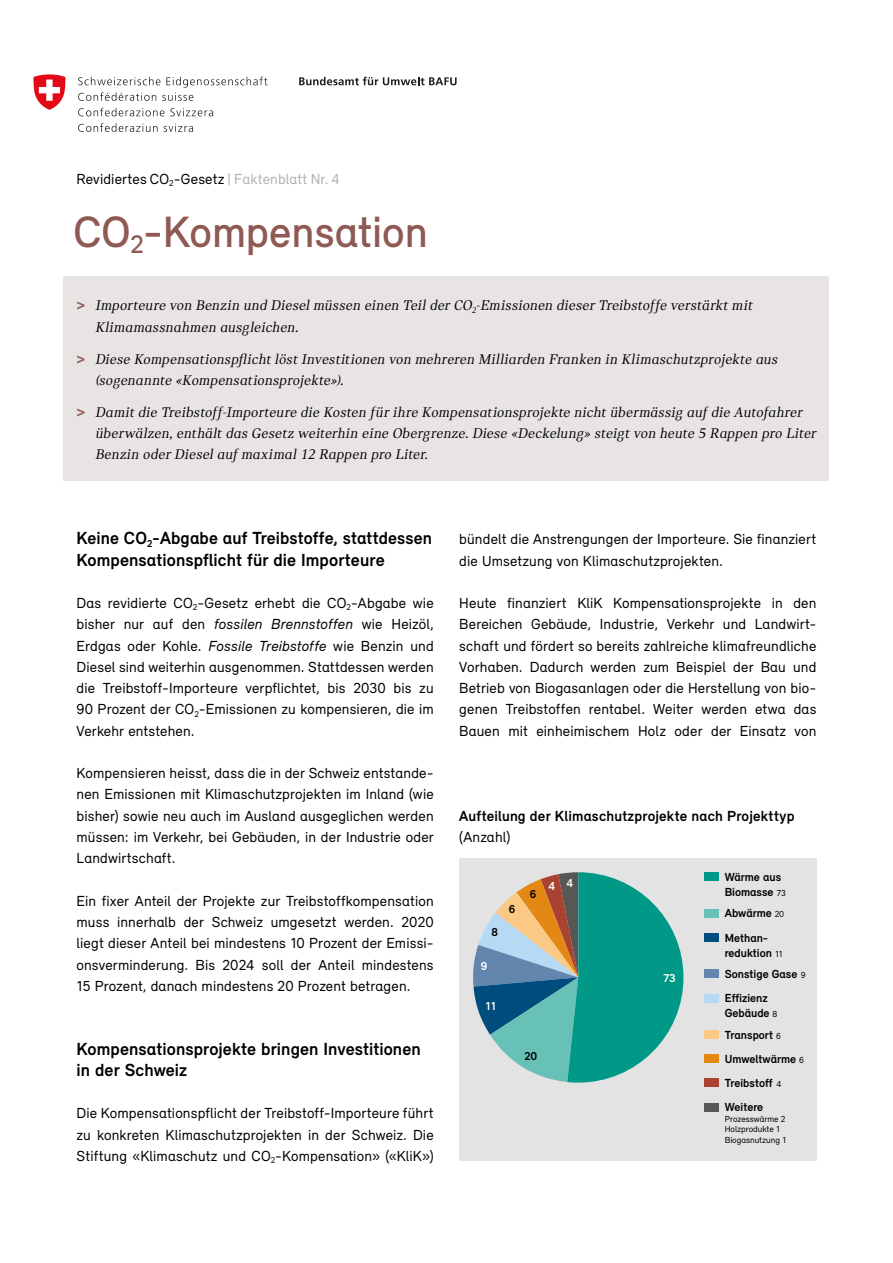
<style>
.page{position:relative;width:893px;height:1263px;background:#fff}
.page>*{position:absolute;margin:0;border:0;box-sizing:border-box;transform-origin:0 0}
._07_Kapiteltitel{font:500 45px "Relevant";color:#8f5954}
._07_Titel{font:700 18px/21.3px "Relevant";letter-spacing:.005em;color:#000}
._07_Grundtext{font:15px/21.3px "Relevant";letter-spacing:.01em;color:#000;text-align:justify}
._07_Lead{font:italic 15px/21.3px "Catalog";letter-spacing:.015em;color:#000}
._07_Untertitel{font:700 15px/21.3px "Relevant";letter-spacing:.015em;color:#000}
._07_Kapiteltitel-2{font:15px "Relevant";letter-spacing:.01em;color:#000}
.t1{font:700 12px/24.2px "Relevant";color:#000}
.t2{font:700 12px "Relevant";color:#fff}
.t3{font:9px/10.5px "Relevant";color:#000}
.s1{color:#b3b2b2}
.s2{font-family:"Relevant";font-weight:700;font-style:normal;font-size:16.5px;color:#8f5954}
.s3{font-style:italic}
.s4{font-weight:400}
.s5{font-weight:400;font-size:9px}
</style>
<div class="page">
<div style="left:64px;top:276px;width:765px;height:204px;background:#e8e4e4"></div>
<svg style="left:299px;top:77px;width:158px;height:8px"></svg>
<svg style="left:78px;top:77px;width:189px;height:24px"></svg>
<svg style="left:78px;top:108px;width:86px;height:8px"></svg>
<svg style="left:170px;top:108px;width:43px;height:8px"></svg>
<svg style="left:78px;top:123px;width:80px;height:9px"></svg>
<svg style="left:164px;top:124px;width:29px;height:8px"></svg>
<svg style="left:33px;top:74px;width:33px;height:36px"></svg>
<div style="left:459px;top:858px;width:358px;height:303px;background:#e3e3e3"></div>
<svg style="left:473px;top:872px;width:210px;height:210px"></svg>
<div style="left:704px;top:873px;width:15px;height:8px;background:#009987"></div>
<div style="left:704px;top:909px;width:15px;height:8px;background:#67c1b7"></div>
<div style="left:704px;top:933px;width:15px;height:9px;background:#004c7d"></div>
<div style="left:704px;top:970px;width:15px;height:8px;background:#6286ad"></div>
<div style="left:704px;top:994px;width:15px;height:8px;background:#b6d9f4"></div>
<div style="left:704px;top:1030px;width:15px;height:8px;background:#fcc985"></div>
<div style="left:704px;top:1055px;width:15px;height:8px;background:#e38815"></div>
<div style="left:704px;top:1079px;width:15px;height:8px;background:#a94230"></div>
<div style="left:704px;top:1103px;width:15px;height:8px;background:#575756"></div>
<h1 class="_07_Kapiteltitel-2" style="left:77px;top:170px;width:265px">Revidiertes CO<sub>2</sub>-Gesetz <span class="s1">| Faktenblatt Nr. 4</span></h1>
<h1 class="_07_Kapiteltitel" style="left:74px;top:205px;width:356px">CO<sub>2</sub>-Kompensation</h1>
<p class="_07_Lead" style="left:96px;top:295px;width:659px;text-indent:-19px"><span class="s2">&gt;</span> Importeure von Benzin und Diesel müssen einen Teil der CO<sub>2</sub>-Emissionen dieser Treibstoffe verstärkt mit<br>Klimamassnahmen ausgleichen.</p>
<p class="_07_Lead" style="left:96px;top:348px;width:684px;text-indent:-19px"><span class="s2">&gt;</span> Diese Kompensationspflicht löst Investitionen von mehreren Milliarden Franken in Klimaschutzprojekte aus (sogenannte «Kompensationsprojekte»).</p>
<p class="_07_Lead" style="left:96px;top:401px;width:722px;text-indent:-19px"><span class="s2">&gt;</span> Damit die Treibstoff-Importeure die Kosten für ihre Kompensationsprojekte nicht übermässig auf die Autofahrer überwälzen, enthält das Gesetz weiterhin eine Obergrenze. Diese «Deckelung» steigt von heute 5 Rappen pro Liter<br>Benzin oder Diesel auf maximal 12 Rappen pro Liter.</p>
<h2 class="_07_Titel" style="left:77px;top:527px;width:357px">Keine CO<sub>2</sub>-Abgabe auf Treibstoffe, stattdessen<br>Kompensationspflicht für die Importeure</h2>
<p class="_07_Grundtext" style="left:77px;top:592px;width:359px">Das revidierte CO<sub>2</sub>-Gesetz erhebt die CO<sub>2</sub>-Abgabe wie bisher nur auf den <span class="s3">fossilen Brennstoffen</span> wie Heizöl, Erdgas oder Kohle. <span class="s3">Fossile Treibstoffe</span> wie Benzin und Diesel sind weiterhin ausgenommen. Stattdessen werden die Treibstoff-Importeure verpflichtet, bis 2030 bis zu 90 Prozent der CO<sub>2</sub>-Emissionen zu kompensieren, die im Verkehr entstehen.</p>
<p class="_07_Grundtext" style="left:77px;top:762px;width:359px">Kompensieren heisst, dass die in der Schweiz entstande&shy;nen Emissionen mit Klimaschutzprojekten im Inland (wie bisher) sowie neu auch im Ausland ausgeglichen werden müssen: im Verkehr, bei Gebäuden, in der Industrie oder Landwirtschaft.</p>
<p class="_07_Grundtext" style="left:77px;top:890px;width:359px">Ein fixer Anteil der Projekte zur Treibstoffkompensation muss innerhalb der Schweiz umgesetzt werden. 2020 liegt dieser Anteil bei mindestens 10 Prozent der Emissi&shy;onsverminderung. Bis 2024 soll der Anteil mindestens 15 Prozent, danach mindestens 20 Prozent betragen.</p>
<h2 class="_07_Titel" style="left:77px;top:1038px;width:346px">Kompensationsprojekte bringen Investitionen in der Schweiz</h2>
<p class="_07_Grundtext" style="left:77px;top:1102px;width:359px">Die Kompensationspflicht der Treibstoff-Importeure führt zu konkreten Klimaschutzprojekten in der Schweiz. Die Stiftung «Klimaschutz und CO<sub>2</sub>-Kompensation» («KliK»)</p>
<p class="_07_Grundtext" style="left:459px;top:528px;width:359px">bündelt die Anstrengungen der Importeure. Sie finanziert die Umsetzung von Klimaschutzprojekten.</p>
<p class="_07_Grundtext" style="left:459px;top:592px;width:359px">Heute finanziert KliK Kompensationsprojekte in den Bereichen Gebäude, Industrie, Verkehr und Landwirt&shy;schaft und fördert so bereits zahlreiche klimafreundliche Vorhaben. Dadurch werden zum Beispiel der Bau und Betrieb von Biogasanlagen oder die Herstellung von bio&shy;genen Treibstoffen rentabel. Weiter werden etwa das Bauen mit einheimischem Holz oder der Einsatz von</p>
<h3 class="_07_Untertitel" style="left:459px;top:805px;width:337px">Aufteilung der Klimaschutzprojekte nach Projekttyp <span class="s4">(Anzahl)</span></h3>
<p class="t1" style="left:491px;top:920px;width:8px">8</p>
<p class="t2" style="left:481px;top:959px;width:8px">9</p>
<p class="t1" style="left:509px;top:897px;width:8px">6</p>
<p class="t2" style="left:486px;top:999px;width:12px">11</p>
<p class="t1" style="left:530px;top:881px;width:8px">6</p>
<p class="t2" style="left:548px;top:877px;width:27px">4 4</p>
<p class="t1" style="left:524px;top:1044px;width:14px">20</p>
<p class="t2" style="left:663px;top:971px;width:14px">73</p>
<p class="t1" style="left:725px;top:869px;width:62px;line-height:15px">Wärme aus<br>Biomasse <span class="s5">73</span></p>
<p class="t1" style="left:725px;top:901px;width:61px">Abwärme <span class="s5">20<br></span>Methan-</p>
<p class="t1" style="left:725px;top:942px;width:82px;line-height:21.3px">reduktion <span class="s5">11<br></span>Sonstige Gase <span class="s5">9</span></p>
<p class="t1" style="left:725px;top:990px;width:54px;line-height:15px">Effizienz<br>Gebäude <span class="s5">8</span></p>
<p class="t1" style="left:725px;top:1046px;width:81px">Umweltwärme <span class="s5">6<br></span>Treibstoff <span class="s5">4<br></span>Weitere</p>
<p class="t3" style="left:725px;top:1113px;width:63px">Prozesswärme 2<br>Holzprodukte 1<br>Biogasnutzung 1</p>
<p class="t1" style="left:725px;top:1022px;width:58px">Transport <span class="s5">6</span></p>
</div>
